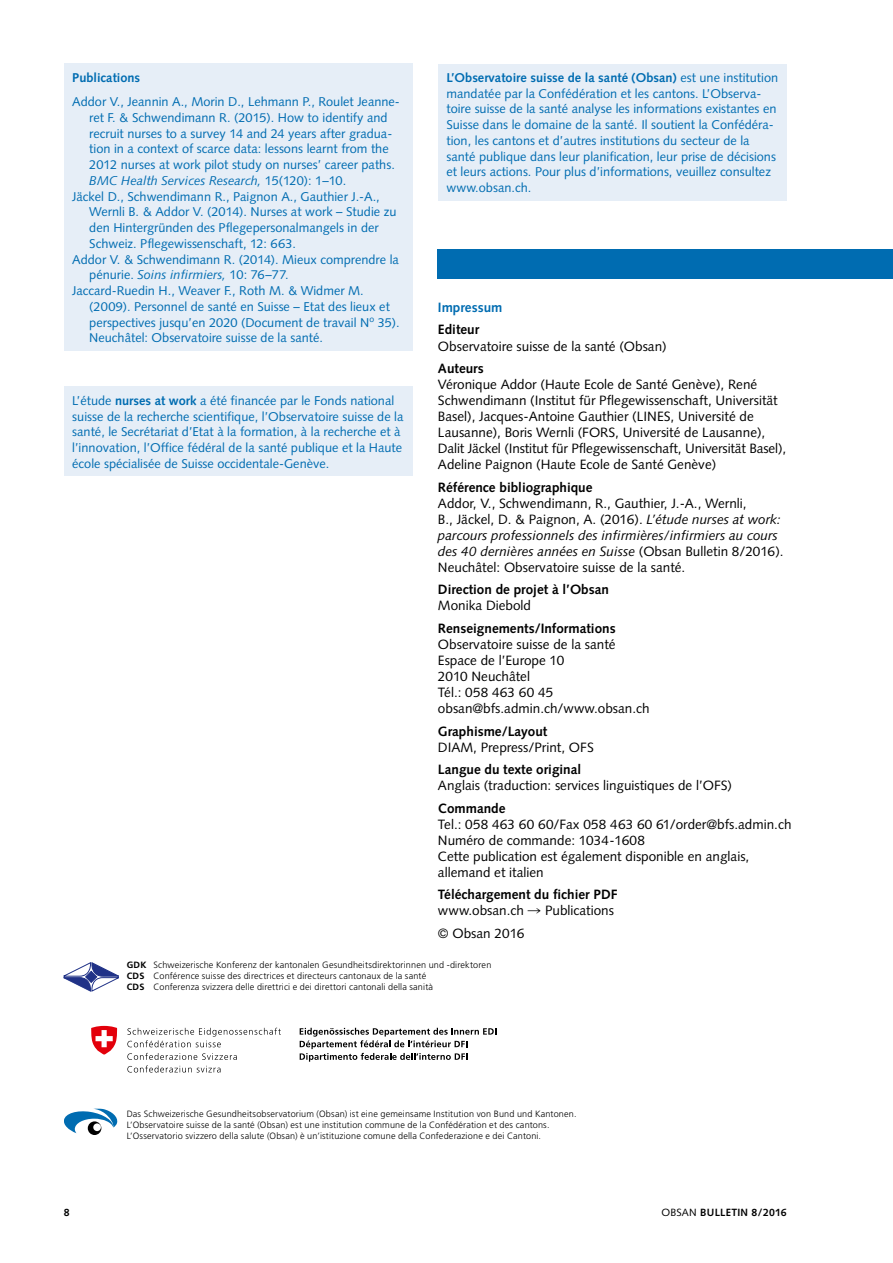
<style>
.page{position:relative;width:893px;height:1263px;background:#fff}
.page>*{position:absolute;margin:0;border:0;box-sizing:border-box;transform-origin:0 0}
.Impressum_Grundtext{font:13.5px/16px "Syntax LT Std";color:#000}
.Imressum_Titel{font:700 13.5px "Syntax LT Std";color:#000}
.Imressum_Titel-2{font:13.5px "Syntax LT Std";color:#000}
.Untertitel_Grunds{font:700 13.5px "Syntax LT Std";color:#006cb1}
.Blau_Grundtext_Einzu{font:12.75px/15.8px "Syntax LT Std";color:#006cb1}
.Blau_Grundtext_ohne{font:12.75px/15.8px "Syntax LT Std";color:#006cb1}
.Blau_Titel_Kasten_DT{font:700 12.75px "Syntax LT Std";color:#006cb1}
.t1{font:700 10.5px "Syntax LT Std";letter-spacing:.025em;color:#000}
.t2{font:300 9.15px "Frutiger LT Std";letter-spacing:.015em;color:#000}
.s1{font-style:italic}
.s2{font-weight:700}
.s3{font-weight:400}
</style>
<div class="page">
<div style="left:438px;top:64px;width:349px;height:137px;background:#e6eef7"></div>
<svg style="left:64px;top:963px;width:55px;height:28px"></svg>
<svg style="left:127px;top:1028px;width:154px;height:19px"></svg>
<svg style="left:127px;top:1053px;width:110px;height:19px"></svg>
<svg style="left:91px;top:1026px;width:26px;height:28px"></svg>
<svg style="left:300px;top:1028px;width:196px;height:34px"></svg>
<svg style="left:64px;top:1108px;width:54px;height:27px"></svg>
<div style="left:438px;top:249px;width:455px;height:30px;background:#006cb1"></div>
<div style="left:64px;top:64px;width:348px;height:287px;background:#e6eef7"></div>
<div style="left:64px;top:387px;width:348px;height:89px;background:#e6eef7"></div>
<p class="Blau_Titel_Kasten_DT" style="left:72px;top:70px;width:70px">Publications</p>
<p class="Blau_Grundtext_Einzu" style="left:89px;top:94px;width:312px;text-indent:-17px">Addor V., Jeannin A., Morin D., Lehmann P., Roulet Jeanne&shy;ret F. &amp; Schwendimann R. (2015). How to identify and recruit nurses to a survey 14 and 24 years after gradua&shy;tion in a context of scarce data: lessons learnt from the 2012 nurses at work pilot study on nurses’ career paths.<br><span class="s1">BMC Health Services Research,</span> 15(120): 1–10.</p>
<p class="Blau_Grundtext_Einzu" style="left:89px;top:188px;width:309px;text-indent:-17px">Jäckel D., Schwendimann R., Paignon A., Gauthier J.-A., Wernli B. &amp; Addor V. (2014). Nurses at work – Studie zu den Hintergründen des Pflegepersonalmangels in der Schweiz. Pflegewissenschaft, 12: 663.</p>
<p class="Blau_Grundtext_Einzu" style="left:89px;top:251px;width:311px;text-indent:-17px">Addor V. &amp; Schwendimann R. (2014). Mieux comprendre la pénurie. <span class="s1">Soins infirmiers,</span> 10: 76–77.</p>
<p class="Blau_Grundtext_Einzu" style="left:89px;top:283px;width:312px;text-indent:-17px">Jaccard-Ruedin H., Weaver F., Roth M. &amp; Widmer M. (2009). Personnel de santé en Suisse – Etat des lieux et perspectives jusqu’en 2020 (Document de travail N<sup>o</sup> 35).<br>Neuchâtel: Observatoire suisse de la santé .</p>
<p class="Blau_Grundtext_ohne" style="left:72px;top:392px;width:333px">L’étude <span class="s2">nurses at work</span> a été financée par le Fonds national suisse de la recherche scientifique, l’Observatoire suisse de la santé, le Secrétariat d’Etat à la formation, à la recherche et à l’innovation, l’Office fédéral de la santé publique et la Haute école spécialisée de Suisse occidentale-Genève.</p>
<p class="Blau_Grundtext_ohne" style="left:446px;top:70px;width:333px"><span class="s2">L’Observatoire suisse de la santé (Obsan)</span> est une institution mandatée par la Confédération et les cantons. L’Observa&shy;toire suisse de la santé analyse les informations existantes en Suisse dans le domaine de la santé. Il soutient la Confédéra&shy;tion, les cantons et d’autres institutions du secteur de la santé publique dans leur planification, leur prise de décisions et leurs actions. Pour plus d’informations, veuillez consultez www.obsan.ch.</p>
<p class="Untertitel_Grunds" style="left:438px;top:300px;width:66px">Impressum</p>
<p class="Imressum_Titel" style="left:438px;top:322px;width:43px">Editeur</p>
<p class="Impressum_Grundtext" style="left:438px;top:338px;width:230px">Observatoire suisse de la santé (Obsan)</p>
<p class="Imressum_Titel" style="left:438px;top:361px;width:47px">Auteurs</p>
<p class="Impressum_Grundtext" style="left:438px;top:376px;width:350px">Véronique Addor (Haute Ecole de Santé Genève), René Schwendimann (Institut fü r Pflegewissenschaft, Universität Basel), Jacques-Antoine Gauthier (LINES, Université de Lausanne), Boris Wernli (FORS, Université de Lausanne), Dalit Jäckel (Institut fü r Pflegewissenschaft, Universität Basel),</p>
<p class="Impressum_Grundtext" style="left:438px;top:457px;width:280px">Adeline Paignon (Haute Ecole de Santé Genève)</p>
<p class="Imressum_Titel" style="left:438px;top:479px;width:156px">Référence bibliographique</p>
<p class="Impressum_Grundtext" style="left:438px;top:495px;width:347px">Addor, V., Schwendimann, R., Gauthier, J.-A., Wernli,<br>B., Jäckel, D. &amp; Paignon, A. (2016). <span class="s1">L’étude nurses at work: parcours professionnels des infirmières/infirmiers au cours des 40 dernières années en Suisse</span> (Obsan Bulletin 8/2016).<br>Neuchâtel: Observatoire suisse de la santé.</p>
<p class="Imressum_Titel" style="left:438px;top:582px;width:173px">Direction de projet à l’Obsan</p>
<p class="Impressum_Grundtext" style="left:438px;top:598px;width:95px">Monika Diebold</p>
<p class="Imressum_Titel" style="left:438px;top:620px;width:179px">Renseignements/Informations</p>
<p class="Impressum_Grundtext" style="left:438px;top:636px;width:179px">Observatoire suisse de la santé</p>
<p class="Impressum_Grundtext" style="left:438px;top:652px;width:128px">Espace de l’Europe 10</p>
<p class="Impressum_Grundtext" style="left:438px;top:668px;width:94px">2010 Neuchâtel</p>
<p class="Impressum_Grundtext" style="left:438px;top:684px;width:117px">Tél.: 058 463 60 45</p>
<p class="Impressum_Grundtext" style="left:438px;top:700px;width:213px">obsan@bfs.admin.ch/www.obsan.ch</p>
<p class="Imressum_Titel" style="left:438px;top:723px;width:111px">Graphisme/Layout</p>
<p class="Impressum_Grundtext" style="left:438px;top:739px;width:157px">DIAM, Prepress/Print, OFS</p>
<p class="Imressum_Titel" style="left:438px;top:762px;width:145px">Langue du texte original</p>
<p class="Impressum_Grundtext" style="left:438px;top:777px;width:296px">Anglais (traduction: services linguistiques de l’OFS)</p>
<p class="Imressum_Titel" style="left:438px;top:800px;width:69px">Commande</p>
<p class="Impressum_Grundtext" style="left:438px;top:816px;width:355px">Tel.: 058 463 60 60/Fax 058 463 60 61/order@bfs.admin.ch</p>
<p class="Impressum_Grundtext" style="left:438px;top:832px;width:209px">Numéro de commande: 1034-1608</p>
<p class="Impressum_Grundtext" style="left:438px;top:848px;width:313px">Cette publication est également disponible en anglais, allemand et italien</p>
<p class="Imressum_Titel" style="left:438px;top:887px;width:181px">Téléchargement du fichier PDF</p>
<p class="Impressum_Grundtext" style="left:438px;top:902px;width:88px">www.obsan.ch</p>
<p class="Impressum_Grundtext" style="left:545px;top:902px;width:71px">Publications</p>
<p class="Imressum_Titel-2" style="left:438px;top:925px;width:88px">© Obsan 2016</p>
<p class="t2" style="left:127px;top:960px;width:366px"><span class="s2">GDK</span> Schweizerische Konferenz der kantonalen Gesundheitsdirektorinnen und -direktoren</p>
<p class="t2" style="left:127px;top:971px;width:301px"><span class="s2">CDS</span> Conférence suisse des directrices et directeurs cantonaux de la santé</p>
<p class="t2" style="left:127px;top:982px;width:308px"><span class="s2">CDS</span> Conferenza svizzera delle direttrici e dei direttori cantonali della sanità</p>
<p class="t2" style="left:127px;top:1108px;width:451px">Das Schweizerische Gesundheitsobservatorium (Obsan) ist eine gemeinsame Institution von Bund und Kantonen.</p>
<p class="t2" style="left:127px;top:1119px;width:424px">L’Observatoire suisse de la santé (Obsan) est une institution commune de la Confédération et des cantons.</p>
<p class="t2" style="left:127px;top:1130px;width:416px">L’Osservatorio svizzero della salute (Obsan) è un’istituzione comune della Confederazione e dei Cantoni.</p>
<p class="t1" style="left:64px;top:1206px;width:7px">8</p>
<p class="t1" style="left:661px;top:1206px;width:127px"><span class="s3">OBSAN</span> BULLETIN 8/2016</p>
</div>
